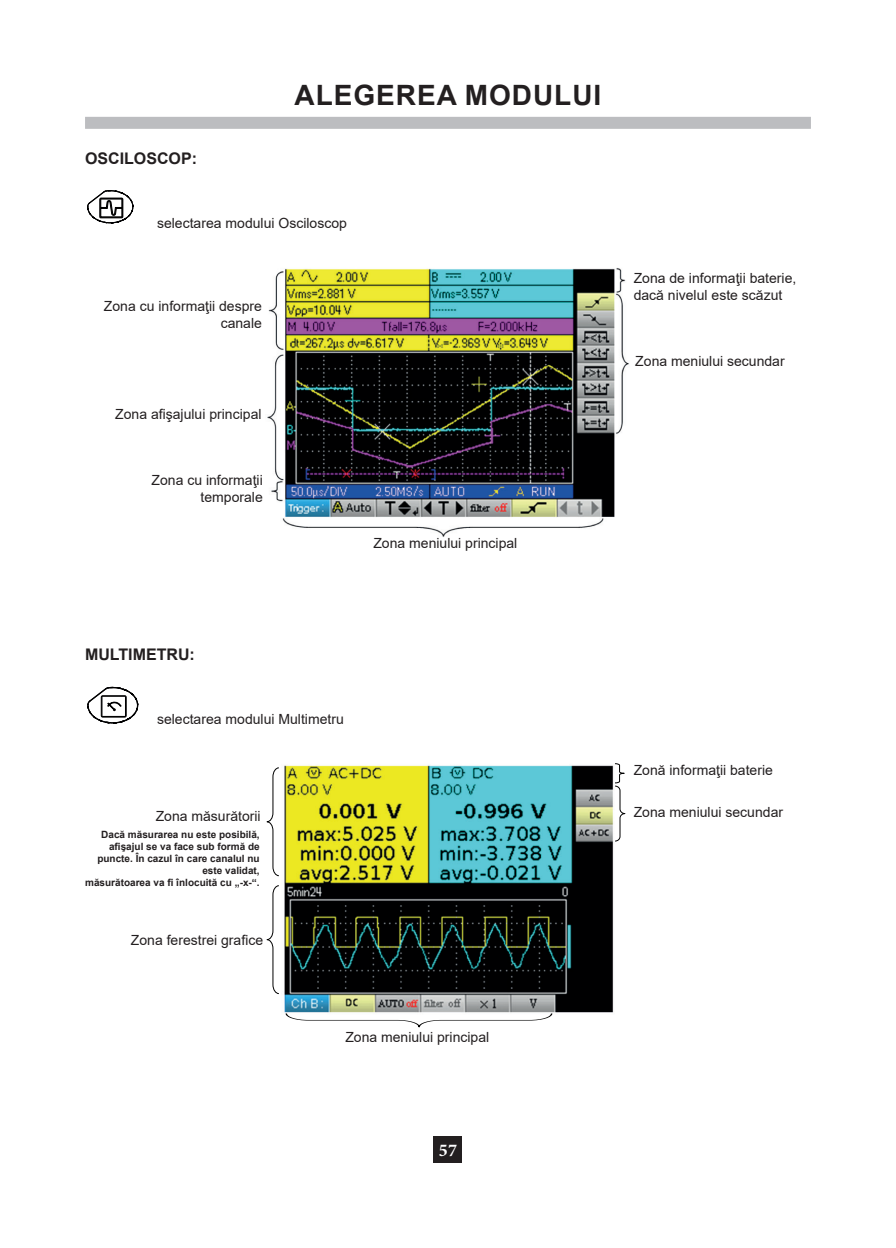
<style>
.page{position:relative;width:896px;height:1248px;background:#fff}
.page>*{position:absolute;margin:0;border:0;box-sizing:border-box;transform-origin:0 0}
.Titre_niv_1{font:700 28px "Arial";letter-spacing:.035em;color:#231f20}
.t1{font:700 18px "Minion Pro";color:#fff}
.Titre_niv_3{font:700 16px "Arial";color:#231f20}
.Texte_0_centré{font:14px/16.8px "Arial";color:#231f20}
.Texte_0{font:14px "Arial";color:#231f20}
.Texte_0_gras{font:700 10px/12px "Arial";color:#231f20;text-align:right}
</style>
<div class="page">
<div style="left:434px;top:1136px;width:28px;height:26px;background:#231f20"></div>
<div style="left:85px;top:117px;width:726px;height:12px;background:#bcbdc0"></div>
<svg style="left:87px;top:190px;width:47px;height:34px"></svg>
<img style="left:267px;top:268px;width:362px;height:269px">
<svg style="left:87px;top:686px;width:52px;height:38px"></svg>
<img style="left:284px;top:765px;width:330px;height:248px">
<svg style="left:266px;top:885px;width:13px;height:109px"></svg>
<svg style="left:266px;top:767px;width:13px;height:109px"></svg>
<svg style="left:615px;top:763px;width:11px;height:78px"></svg>
<svg style="left:285px;top:1013px;width:268px;height:14px"></svg>
<p class="Titre_niv_3" style="left:85px;top:147px;width:114px">OSCILOSCOP:</p>
<p class="Titre_niv_1" style="left:295px;top:76px;width:308px">ALEGEREA MODULUI</p>
<p class="Texte_0" style="left:157px;top:213px;width:191px">selectarea modului Osciloscop</p>
<p class="Texte_0" style="left:104px;top:297px;width:159px">Zona cu informaţii despre</p>
<p class="Texte_0" style="left:221px;top:313px;width:43px">canale</p>
<p class="Texte_0" style="left:115px;top:404px;width:148px">Zona afişajului principal</p>
<p class="Texte_0" style="left:152px;top:470px;width:113px">Zona cu informaţii</p>
<p class="Texte_0" style="left:201px;top:487px;width:64px">temporale</p>
<p class="Texte_0_centré" style="left:373px;top:534px;width:145px">Zona meniului principal</p>
<p class="Texte_0_centré" style="left:634px;top:269px;width:164px">Zona de informaţii baterie, dacă nivelul este scăzut</p>
<p class="Texte_0_centré" style="left:635px;top:352px;width:151px">Zona meniului secundar</p>
<p class="Titre_niv_3" style="left:85px;top:642px;width:111px">MULTIMETRU:</p>
<p class="Texte_0" style="left:157px;top:709px;width:188px">selectarea modului Multimetru</p>
<p class="Texte_0_centré" style="left:156px;top:807px;width:107px">Zona măsurătorii</p>
<p class="Texte_0_gras" style="left:97px;top:828px;width:164px">Dacă măsurarea nu este posibilă, afişajul se va face sub formă de puncte. În cazul în care canalul nu este validat,</p>
<p class="Texte_0_gras" style="left:85px;top:876px;width:176px">măsurătoarea va fi înlocuită cu „-x-“.</p>
<p class="Texte_0_centré" style="left:131px;top:931px;width:134px">Zona ferestrei grafice</p>
<p class="Texte_0_centré" style="left:345px;top:1027px;width:145px">Zona meniului principal</p>
<p class="Texte_0_centré" style="left:634px;top:761px;width:141px">Zonă informaţii baterie</p>
<p class="Texte_0_centré" style="left:634px;top:804px;width:151px">Zona meniului secundar</p>
<p class="t1" style="left:439px;top:1137px;width:19px">57</p>
</div>
